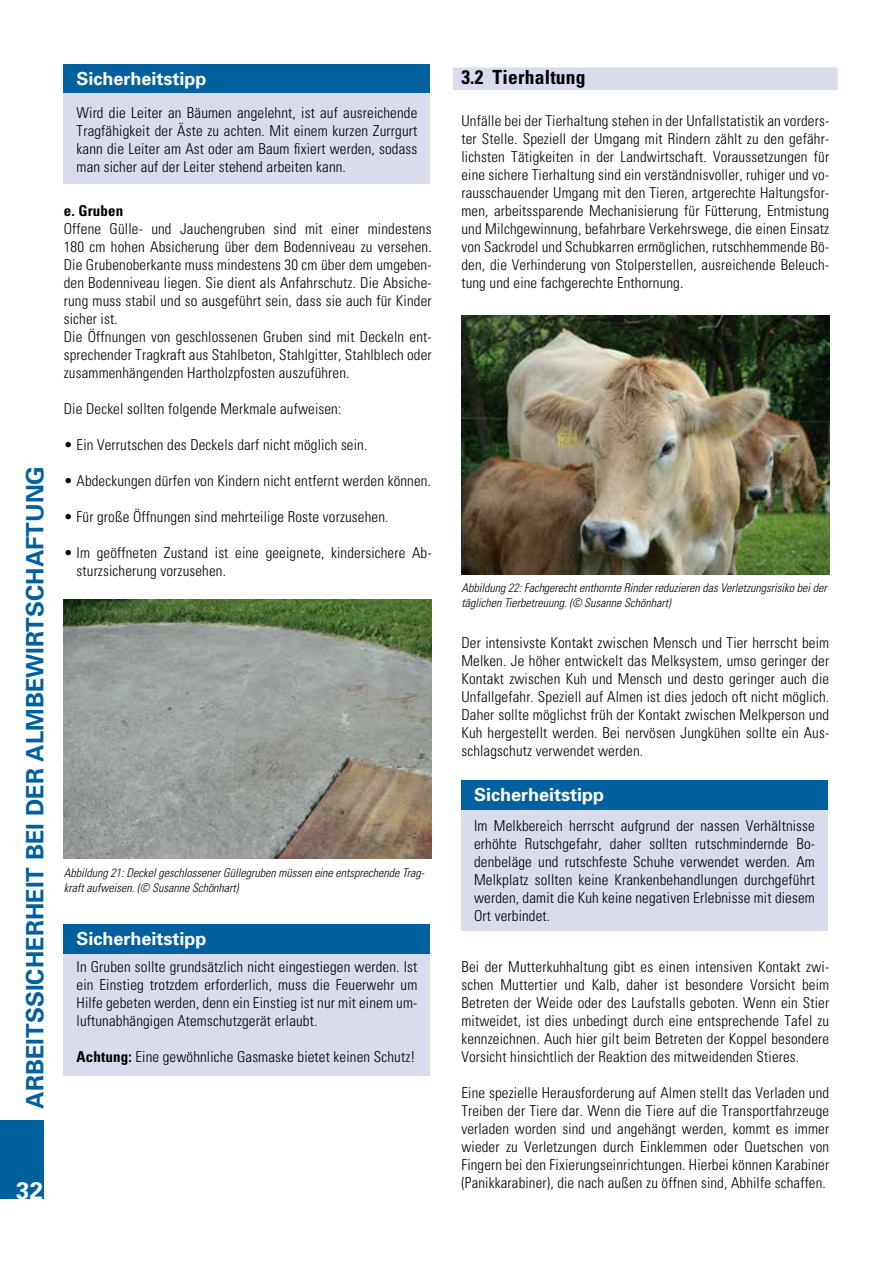
<style>
.page{position:relative;width:893px;height:1263px;background:#fff}
.page>*{position:absolute;margin:0;border:0;box-sizing:border-box;transform-origin:0 0}
.t1{font:700 24px "Univers";color:#00619e}
.t2{font:700 24px "Univers";color:#fff}
.t3{font:700 condensed 19.5px "Univers";letter-spacing:.01em;color:#000}
.t4{font:700 18px "Univers";color:#fff}
.t5{font:300 condensed 15px/18px "Univers";letter-spacing:.01em;color:#000;text-align:justify}
.t6{font:700 condensed 15px "Univers";letter-spacing:.01em;color:#000}
.t7{font:italic 300 condensed 12px/14.4px "Univers";color:#000}
.s1{font-weight:700}
</style>
<div class="page">
<div style="left:0;top:1120px;width:43px;height:79px;background:#00619e"></div>
<div style="left:64px;top:64px;width:366px;height:30px;background:#00619e"></div>
<div style="left:64px;top:94px;width:366px;height:90px;background:#d8dceb"></div>
<div style="left:64px;top:924px;width:366px;height:30px;background:#00619e"></div>
<div style="left:64px;top:954px;width:366px;height:122px;background:#d8dceb"></div>
<div style="left:453px;top:68px;width:385px;height:22px;background:#d8dceb"></div>
<div style="left:461px;top:780px;width:367px;height:30px;background:#00619e"></div>
<div style="left:461px;top:810px;width:367px;height:120px;background:#d8dceb"></div>
<img style="left:64px;top:599px;width:368px;height:259px">
<img style="left:461px;top:316px;width:368px;height:258px">
<h1 class="t1" style="left:21px;top:1108px;width:644px;rotate:-90deg">ARBEITSSICHERHEIT BEI DER ALMBEWIRTSCHAFTUNG</h1>
<p class="t4" style="left:77px;top:68px;width:132px">Sicherheitstipp</p>
<p class="t5" style="left:77px;top:103px;width:342px">Wird die Leiter an Bäumen angelehnt, ist auf ausreichende Tragfähigkeit der Äste zu achten. Mit einem kurzen Zurrgurt kann die Leiter am Ast oder am Baum fixiert werden, sodass man sicher auf der Leiter stehend arbeiten kann.</p>
<p class="t6" style="left:64px;top:202px;width:61px">e. Gruben</p>
<p class="t5" style="left:64px;top:220px;width:369px;text-align:left">Offene Gülle- und Jauchengruben sind mit einer mindestens 180 cm hohen Absicherung über dem Bodenniveau zu versehen.<br>Die Grubenoberkante muss mindestens 30 cm über dem umgeben&shy;den Bodenniveau liegen. Sie dient als Anfahrschutz. Die Absiche&shy;rung muss stabil und so ausgeführt sein, dass sie auch für Kinder sicher ist.<br>Die Öffnungen von geschlossenen Gruben sind mit Deckeln ent&shy;sprechender Tragkraft aus Stahlbeton, Stahlgitter, Stahlblech oder zusammenhängenden Hartholzpfosten auszuführen.</p>
<p class="t5" style="left:64px;top:400px;width:279px">Die Deckel sollten folgende Merkmale aufweisen:</p>
<p class="t5" style="left:64px;top:436px;width:305px">• Ein Verrutschen des Deckels darf nicht möglich sein.</p>
<p class="t5" style="left:64px;top:472px;width:369px">• Abdeckungen dürfen von Kindern nicht entfernt werden können.</p>
<p class="t5" style="left:64px;top:508px;width:326px">• Für große Öffnungen sind mehrteilige Roste vorzusehen.</p>
<p class="t5" style="left:77px;top:544px;width:357px;text-indent:-13px">• Im geöffneten Zustand ist eine geeignete, kindersichere Ab&shy;sturzsicherung vorzusehen.</p>
<p class="t7" style="left:64px;top:867px;width:361px">Abbildung 21: Deckel geschlossener Güllegruben müssen eine entsprechende Trag&shy;kraft aufweisen. (© Susanne Schönhart)</p>
<p class="t4" style="left:77px;top:928px;width:132px">Sicherheitstipp</p>
<p class="t5" style="left:77px;top:958px;width:342px">In Gruben sollte grundsätzlich nicht eingestiegen werden. Ist ein Einstieg trotzdem erforderlich, muss die Feuerwehr um Hilfe gebeten werden, denn ein Einstieg ist nur mit einem um&shy;luftunabhängigen Atemschutzgerät erlaubt.</p>
<p class="t5" style="left:77px;top:1048px;width:340px"><span class="s1">Achtung:</span> Eine gewöhnliche Gasmaske bietet keinen Schutz!</p>
<h1 class="t2" style="left:16px;top:1176px;width:28px">32</h1>
<h2 class="t3" style="left:461px;top:66px;width:126px">3.2 Tierhaltung</h2>
<p class="t5" style="left:461px;top:112px;width:369px">Unfälle bei der Tierhaltung stehen in der Unfallstatistik an vorders&shy;ter Stelle. Speziell der Umgang mit Rindern zählt zu den gefähr&shy;lichsten Tätigkeiten in der Landwirtschaft. Voraussetzungen für eine sichere Tierhaltung sind ein verständnisvoller, ruhiger und vo&shy;rausschauender Umgang mit den Tieren, artgerechte Haltungsfor&shy;men, arbeitssparende Mechanisierung für Fütterung, Entmistung und Milchgewinnung, befahrbare Verkehrswege, die einen Einsatz von Sackrodel und Schubkarren ermöglichen, rutschhemmende Bö&shy;den, die Verhinderung von Stolperstellen, ausreichende Beleuch&shy;tung und eine fachgerechte Enthornung.</p>
<p class="t7" style="left:461px;top:582px;width:367px">Abbildung 22: Fachgerecht enthornte Rinder reduzieren das Verletzungsrisiko bei der täglichen Tierbetreuung. (© Susanne Schönhart)</p>
<p class="t5" style="left:461px;top:634px;width:369px">Der intensivste Kontakt zwischen Mensch und Tier herrscht beim Melken. Je höher entwickelt das Melksystem, umso geringer der Kontakt zwischen Kuh und Mensch und desto geringer auch die Unfallgefahr. Speziell auf Almen ist dies jedoch oft nicht möglich.<br>Daher sollte möglichst früh der Kontakt zwischen Melkperson und Kuh hergestellt werden. Bei nervösen Jungkühen sollte ein Aus&shy;schlagschutz verwendet werden.</p>
<p class="t4" style="left:474px;top:784px;width:132px">Sicherheitstipp</p>
<p class="t5" style="left:474px;top:817px;width:342px">Im Melkbereich herrscht aufgrund der nassen Verhältnisse erhöhte Rutschgefahr, daher sollten rutschmindernde Bo&shy;denbeläge und rutschfeste Schuhe verwendet werden. Am Melkplatz sollten keine Krankenbehandlungen durchgeführt werden, damit die Kuh keine negativen Erlebnisse mit diesem Ort verbindet.</p>
<p class="t5" style="left:461px;top:958px;width:369px">Bei der Mutterkuhhaltung gibt es einen intensiven Kontakt zwi&shy;schen Muttertier und Kalb, daher ist besondere Vorsicht beim Betreten der Weide oder des Laufstalls geboten. Wenn ein Stier mitweidet, ist dies unbedingt durch eine entsprechende Tafel zu kennzeichnen. Auch hier gilt beim Betreten der Koppel besondere Vorsicht hinsichtlich der Reaktion des mitweidenden Stieres.</p>
<p class="t5" style="left:461px;top:1084px;width:369px">Eine spezielle Herausforderung auf Almen stellt das Verladen und Treiben der Tiere dar. Wenn die Tiere auf die Transportfahrzeuge verladen worden sind und angehängt werden, kommt es immer wieder zu Verletzungen durch Einklemmen oder Quetschen von Fingern bei den Fixierungseinrichtungen. Hierbei können Karabiner (Panikkarabiner), die nach außen zu öffnen sind, Abhilfe schaffen.</p>
</div>
